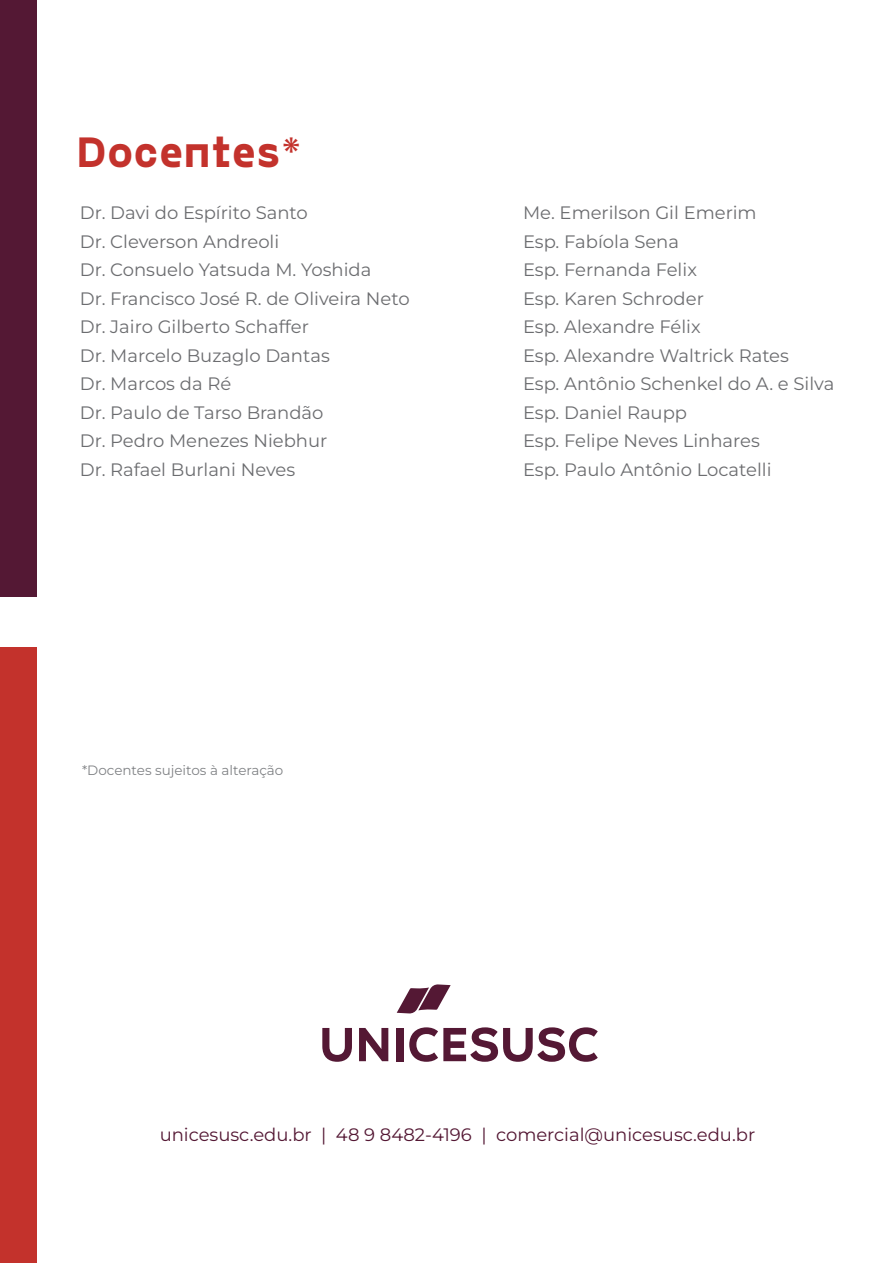
<style>
.page{position:relative;width:893px;height:1263px;background:#fff}
.page>*{position:absolute;margin:0;border:0;box-sizing:border-box;transform-origin:0 0}
.t1{font:700 43.5px "PP Gosha Sans";color:#c3322c}
.t2{font:18px/28.5px "Montserrat";color:#6c6d70}
.t3{font:18px "Montserrat";color:#541834}
.t4{font:13.5px "Montserrat";color:#808285}
</style>
<div class="page">
<div style="left:0;top:648px;width:36px;height:615px;background:#c3322c"></div>
<div style="left:0;top:0;width:36px;height:596px;background:#541834"></div>
<svg style="left:322px;top:1028px;width:30px;height:34px"></svg>
<svg style="left:359px;top:1028px;width:29px;height:33px"></svg>
<div style="left:396px;top:1028px;width:7px;height:33px;background:#541834"></div>
<svg style="left:409px;top:1027px;width:189px;height:35px"></svg>
<svg style="left:397px;top:984px;width:54px;height:29px"></svg>
<h1 class="t1" style="left:77px;top:122px;width:226px">Docentes*</h1>
<p class="t2" style="left:80px;top:198px;width:331px">Dr. Davi do Espírito Santo<br>Dr. Cleverson Andreoli<br>Dr. Consuelo Yatsuda M. Yoshida<br>Dr. Francisco José R. de Oliveira Neto<br>Dr. Jairo Gilberto Schaffer<br>Dr. Marcelo Buzaglo Dantas<br>Dr. Marcos da Ré<br>Dr. Paulo de Tarso Brandão<br>Dr. Pedro Menezes Niebhur<br>Dr. Rafael Burlani Neves</p>
<p class="t2" style="left:523px;top:198px;width:313px">Me. Emerilson Gil Emerim<br>Esp. Fabíola Sena<br>Esp. Fernanda Felix<br>Esp. Karen Schroder<br>Esp. Alexandre Félix<br>Esp. Alexandre Waltrick Rates<br>Esp. Antônio Schenkel do A. e Silva<br>Esp. Daniel Raupp<br>Esp. Felipe Neves Linhares<br>Esp. Paulo Antônio Locatelli</p>
<p class="t4" style="left:82px;top:761px;width:203px">*Docentes sujeitos à alteração</p>
<p class="t3" style="left:160px;top:1122px;width:597px">unicesusc.edu.br | 48 9 8482-4196 | comercial@unicesusc.edu.br</p>
</div>
